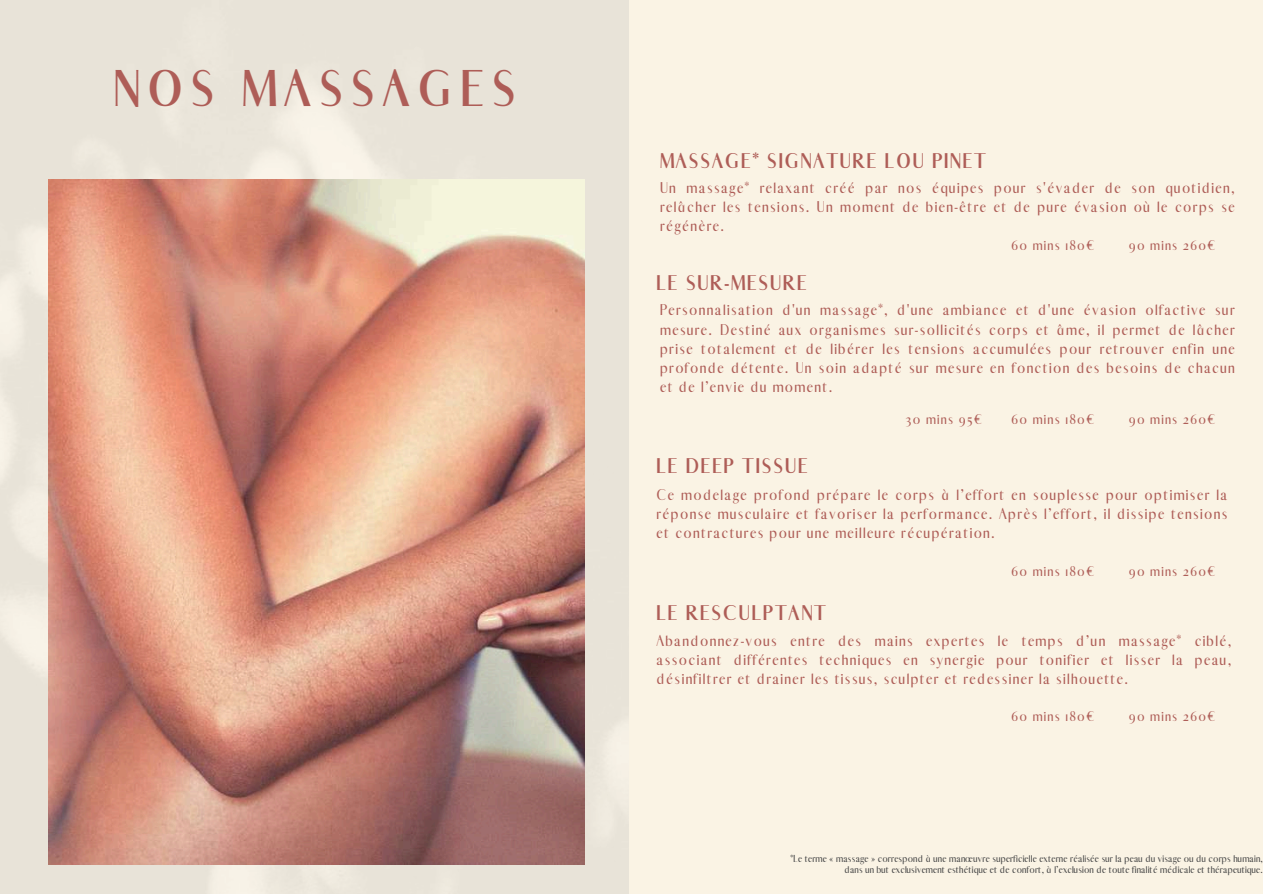
<style>
.page{position:relative;width:1263px;height:894px;background:#fff}
.page>*{position:absolute;margin:0;border:0;box-sizing:border-box;transform-origin:0 0}
.t1{font:700 49.5px "Abiah";letter-spacing:.16em;color:#ae5d57}
.t2{font:700 20.4px "Abiah";letter-spacing:.09em;color:#ae5d57}
.t3{font:15px/19.2px "Abiah";letter-spacing:.09em;color:#ae5d57;text-align:justify}
.t4{font:13.5px "Abiah";letter-spacing:.09em;color:#ae5d57}
.t5{font:9.75px/11.4px "Abiah";letter-spacing:.015em;color:#474747;text-align:right}
</style>
<div class="page">
<div style="left:0;top:0;width:1263px;height:893px;background:#faf3e4"></div>
<img style="left:0;top:0;width:628px;height:893px">
<h1 class="t1" style="left:114px;top:59px;width:404px">NOS MASSAGES</h1>
<h2 class="t2" style="left:660px;top:148px;width:327px">MASSAGE* SIGNATURE LOU PINET</h2>
<p class="t3" style="left:660px;top:178px;width:576px">Un massage* relaxant créé par nos équipes pour s'évader de son quotidien, relâcher les tensions. Un moment de bien-être et de pure évasion où le corps se régénère.</p>
<p class="t4" style="left:1011px;top:237px;width:85px">60 mins 180€</p>
<p class="t4" style="left:1129px;top:237px;width:88px">90 mins 260€</p>
<h2 class="t2" style="left:656px;top:271px;width:152px">LE SUR-MESURE</h2>
<p class="t3" style="left:660px;top:300px;width:576px">Personnalisation d'un massage*, d'une ambiance et d'une évasion olfactive sur mesure. Destiné aux organismes sur-sollicités corps et âme, il permet de lâcher prise totalement et de libérer les tensions accumulées pour retrouver enfin une profonde détente. Un soin adapté sur mesure en fonction des besoins de chacun et de l’envie du moment.</p>
<p class="t4" style="left:906px;top:411px;width:78px">30 mins 95€</p>
<h2 class="t2" style="left:656px;top:454px;width:153px">LE DEEP TISSUE</h2>
<p class="t3" style="left:656px;top:485px;width:572px">Ce modelage profond prépare le corps à l’effort en souplesse pour optimiser la réponse musculaire et favoriser la performance. Après l’effort, il dissipe tensions et contractures pour une meilleure récupération.</p>
<p class="t4" style="left:1011px;top:411px;width:85px">60 mins 180€</p>
<p class="t4" style="left:1129px;top:411px;width:88px">90 mins 260€</p>
<p class="t4" style="left:1011px;top:562px;width:85px">60 mins 180€</p>
<p class="t4" style="left:1129px;top:562px;width:88px">90 mins 260€</p>
<h2 class="t2" style="left:656px;top:600px;width:171px">LE RESCULPTANT</h2>
<p class="t3" style="left:657px;top:631px;width:576px">Abandonnez-vous entre des mains expertes le temps d’un massage* ciblé, associant différentes techniques en synergie pour tonifier et lisser la peau, désinfiltrer et drainer les tissus, sculpter et redessiner la silhouette.</p>
<p class="t4" style="left:1011px;top:708px;width:85px">60 mins 180€</p>
<p class="t4" style="left:1129px;top:708px;width:88px">90 mins 260€</p>
<p class="t5" style="left:791px;top:852px;width:474px">*Le terme « massage » correspond à une manœuvre superficielle externe réalisée sur la peau du visage ou du corps humain, dans un but exclusivement esthétique et de confort, à l’exclusion de toute finalité médicale et thérapeutique.</p>
</div>
